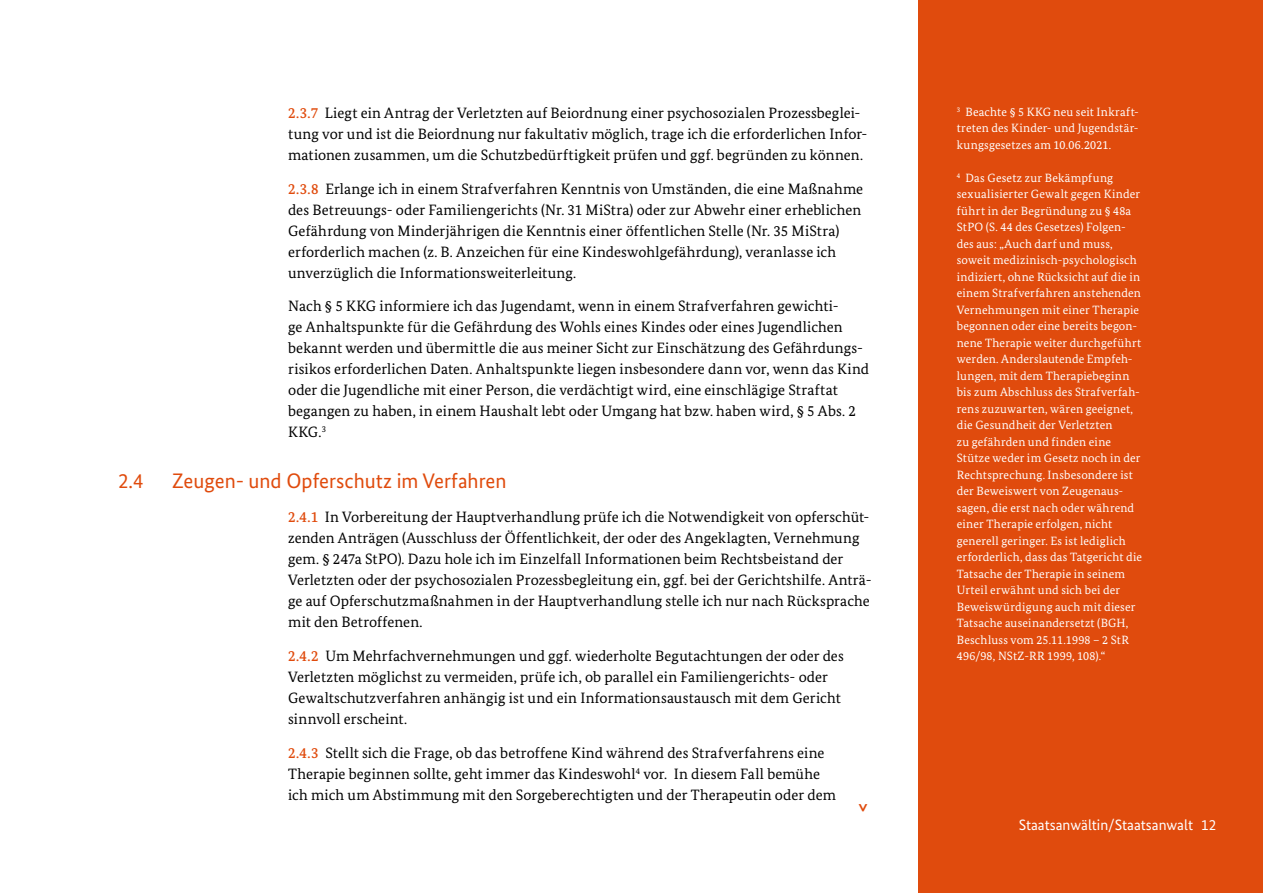
<style>
.page{position:relative;width:1263px;height:893px;background:#fff}
.page>*{position:absolute;margin:0;border:0;box-sizing:border-box;transform-origin:0 0}
.Kapitel_Subheadline{font:21px "Bundes Sans";color:#e04b0d}
.t1{font:700 18px "Bundes Sans";color:#e04b0d}
.Tabelle_Fließtext{font:15px/21px "Bundes Serif";letter-spacing:.005em;color:#000}
.t2{font:15px "Bundes Sans";color:#fff}
.t3{font:12px/16.5px "Bundes Serif";letter-spacing:.015em;color:#fff;text-align:justify}
.s1{font-weight:500;color:#e04b0d}
</style>
<div class="page">
<div style="left:918px;top:0;width:345px;height:893px;background:#e04b0d"></div>
<p class="Tabelle_Fließtext" style="left:288px;top:102px;width:581px"><span class="s1">2.3.7</span> Liegt ein Antrag der Verletzten auf Beiordnung einer psychosozialen Prozessbeglei&shy;tung vor und ist die Beiordnung nur fakultativ möglich, trage ich die erforderlichen Infor&shy;mationen zusammen, um die Schutzbedürftigkeit prüfen und ggf. begründen zu können.</p>
<p class="Tabelle_Fließtext" style="left:288px;top:178px;width:577px"><span class="s1">2.3.8</span> Erlange ich in einem Strafverfahren Kenntnis von Umständen, die eine Maßnahme des Betreuungs- oder Familiengerichts (Nr. 31 MiStra) oder zur Abwehr einer erheblichen Gefährdung von Minderjährigen die Kenntnis einer öffentlichen Stelle (Nr. 35 MiStra) erforderlich machen (z. B. Anzeichen für eine Kindeswohlgefährdung), veranlasse ich unverzüglich die Informationsweiterleitung.</p>
<p class="Tabelle_Fließtext" style="left:288px;top:296px;width:582px">Nach § 5 KKG informiere ich das Jugendamt, wenn in einem Strafverfahren gewichti-<br>ge Anhaltspunkte für die Gefährdung des Wohls eines Kindes oder eines Jugendlichen bekannt werden und übermittle die aus meiner Sicht zur Einschätzung des Gefährdungs&shy;risikos erforderlichen Daten. Anhaltspunkte liegen insbesondere dann vor, wenn das Kind oder die Jugendliche mit einer Person, die verdächtigt wird, eine einschlägige Straftat begangen zu haben, in einem Haushalt lebt oder Umgang hat bzw. haben wird, § 5 Abs. 2<br>KKG.<sup>3</sup></p>
<h2 class="Kapitel_Subheadline" style="left:118px;top:468px;width:27px">2.4</h2>
<h2 class="Kapitel_Subheadline" style="left:172px;top:468px;width:336px">Zeugen- und Opferschutz im Verfahren</h2>
<p class="Tabelle_Fließtext" style="left:288px;top:506px;width:585px"><span class="s1">2.4.1</span> In Vorbereitung der Hauptverhandlung prüfe ich die Notwendigkeit von opferschüt&shy;zenden Anträgen (Ausschluss der Öffentlichkeit, der oder des Angeklagten, Vernehmung gem. § 247a StPO). Dazu hole ich im Einzelfall Informationen beim Rechtsbeistand der Verletzten oder der psychosozialen Prozessbegleitung ein, ggf. bei der Gerichtshilfe. Anträ&shy;ge auf Opferschutzmaßnahmen in der Hauptverhandlung stelle ich nur nach Rücksprache mit den Betroffenen.</p>
<p class="Tabelle_Fließtext" style="left:288px;top:645px;width:557px"><span class="s1">2.4.2</span> Um Mehrfachvernehmungen und ggf. wiederholte Begutachtungen der oder des Verletzten möglichst zu vermeiden, prüfe ich, ob parallel ein Familiengerichts- oder Gewaltschutzverfahren anhängig ist und ein Informationsaustausch mit dem Gericht sinnvoll erscheint.</p>
<p class="Tabelle_Fließtext" style="left:288px;top:742px;width:549px"><span class="s1">2.4.3</span> Stellt sich die Frage, ob das betroffene Kind während des Strafverfahrens eine<br>Therapie beginnen sollte, geht immer das Kindeswohl<sup>4</sup> vor. In diesem Fall bemühe ich mich um Abstimmung mit den Sorgeberechtigten und der Therapeutin oder dem</p>
<p class="t1" style="left:875px;top:803px;width:10px;rotate:90deg">&gt;</p>
<p class="t3" style="left:957px;top:103px;width:184px"><sup>3</sup> Beachte § 5 KKG neu seit Inkraft&shy;treten des Kinder- und Jugendstär&shy;kungsgesetzes am 10.06.2021.</p>
<p class="t3" style="left:957px;top:169px;width:187px;text-align:left"><sup>4</sup> Das Gesetz zur Bekämpfung sexualisierter Gewalt gegen Kinder führt in der Begründung zu § 48a StPO (S. 44 des Gesetzes) Folgen&shy;des aus: „Auch darf und muss, soweit medizinisch-psychologisch indiziert, ohne Rücksicht auf die in einem Strafverfahren anstehenden Vernehmungen mit einer Therapie begonnen oder eine bereits begon&shy;nene Therapie weiter durchgeführt werden. Anderslautende Empfeh&shy;lungen, mit dem Therapiebeginn bis zum Abschluss des Strafverfah&shy;rens zuzuwarten, wären geeignet, die Gesundheit der Verletzten<br>zu gefährden und finden eine Stütze weder im Gesetz noch in der Rechtsprechung. Insbesondere ist der Beweiswert von Zeugenaus&shy;sagen, die erst nach oder während einer Therapie erfolgen, nicht generell geringer. Es ist lediglich erforderlich, dass das Tatgericht die Tatsache der Therapie in seinem Urteil erwähnt und sich bei der Beweiswürdigung auch mit dieser Tatsache auseinandersetzt (BGH, Beschluss vom 25.11.1998 – 2 StR 496/98, NStZ-RR 1999, 108).“</p>
<p class="t2" style="left:1019px;top:816px;width:199px">Staatsanwältin/Staatsanwalt 12</p>
</div>
